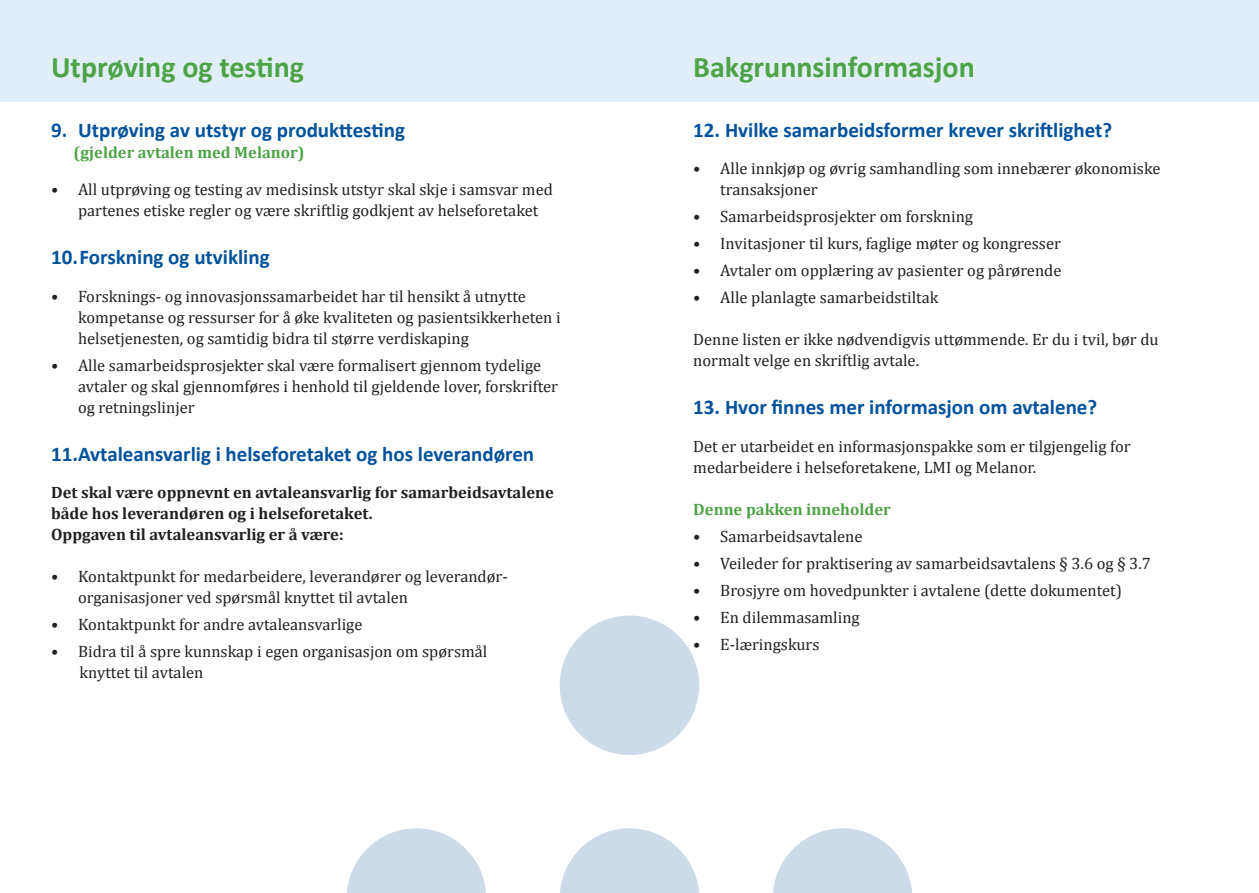
<style>
.page{position:relative;width:1259px;height:893px;background:#fff}
.page>*{position:absolute;margin:0;border:0;box-sizing:border-box;transform-origin:0 0}
.Hovedoverskrift{font:700 30px "Calibri";color:#4ea346}
.t1{font:700 21px "Calibri";color:#01529b}
.Brødtekst{font:16.5px/21px "Cambria";color:#231f20}
.Brødtekst-2{font:700 16.5px/21px "Cambria";color:#231f20}
.Brødtekst-3{font:700 16.5px "Cambria";color:#4ea346}
</style>
<div class="page">
<div style="left:0;top:0;width:1259px;height:102px;background:#e0eef8"></div>
<div style="left:559px;top:615px;width:140px;height:140px;background:#cddae8;border-radius:50%"></div>
<svg style="left:560px;top:828px;width:139px;height:65px"></svg>
<svg style="left:347px;top:828px;width:139px;height:65px"></svg>
<svg style="left:773px;top:828px;width:139px;height:65px"></svg>
<p class="Hovedoverskrift" style="left:51px;top:47px;width:255px">Utprøving og testing</p>
<p class="t1" style="left:51px;top:116px;width:355px">9. Utprøving av utstyr og produkttesting</p>
<p class="Brødtekst-3" style="left:74px;top:140px;width:232px">(gjelder avtalen med Melanor)</p>
<p class="Brødtekst" style="left:78px;top:179px;width:476px;text-indent:-27px">• All utprøving og testing av medisinsk utstyr skal skje i samsvar med partenes etiske regler og være skriftlig godkjent av helseforetaket</p>
<p class="t1" style="left:51px;top:244px;width:220px">10.Forskning og utvikling</p>
<p class="Brødtekst" style="left:78px;top:285px;width:484px;text-indent:-27px">• Forsknings- og innovasjonssamarbeidet har til hensikt å utnytte kompetanse og ressurser for å øke kvaliteten og pasientsikkerheten i helsetjenesten, og samtidig bidra til større verdiskaping</p>
<p class="Brødtekst" style="left:78px;top:354px;width:481px;text-indent:-27px">• Alle samarbeidsprosjekter skal være formalisert gjennom tydelige avtaler og skal gjennomføres i henhold til gjeldende lover, forskrifter og retningslinjer</p>
<p class="t1" style="left:51px;top:440px;width:485px">11.Avtaleansvarlig i helseforetaket og hos leverandøren</p>
<p class="Brødtekst-2" style="left:51px;top:481px;width:504px">Det skal være oppnevnt en avtaleansvarlig for samarbeidsavtalene både hos leverandøren og i helseforetaket.</p>
<p class="Brødtekst-2" style="left:51px;top:523px;width:294px">Oppgaven til avtaleansvarlig er å være:</p>
<p class="Brødtekst" style="left:51px;top:566px;width:458px">• Kontaktpunkt for medarbeidere, leverandører og leverandør-</p>
<p class="Brødtekst" style="left:78px;top:587px;width:331px">organisasjoner ved spørsmål knyttet til avtalen</p>
<p class="Brødtekst" style="left:51px;top:614px;width:313px">• Kontaktpunkt for andre avtaleansvarlige</p>
<p class="Brødtekst" style="left:51px;top:641px;width:438px">• Bidra til å spre kunnskap i egen organisasjon om spørsmål</p>
<p class="Brødtekst" style="left:80px;top:662px;width:125px">knyttet til avtalen</p>
<p class="Hovedoverskrift" style="left:693px;top:47px;width:283px">Bakgrunnsinformasjon</p>
<p class="t1" style="left:693px;top:116px;width:420px">12. Hvilke samarbeidsformer krever skriftlighet?</p>
<p class="Brødtekst" style="left:693px;top:158px;width:469px">• Alle innkjøp og øvrig samhandling som innebærer økonomiske</p>
<p class="Brødtekst" style="left:720px;top:179px;width:99px">transaksjoner</p>
<p class="Brødtekst" style="left:693px;top:206px;width:281px">• Samarbeidsprosjekter om forskning</p>
<p class="Brødtekst" style="left:693px;top:233px;width:369px">• Invitasjoner til kurs, faglige møter og kongresser</p>
<p class="Brødtekst" style="left:693px;top:260px;width:370px">• Avtaler om opplæring av pasienter og pårørende</p>
<p class="Brødtekst" style="left:693px;top:287px;width:247px">• Alle planlagte samarbeidstiltak</p>
<p class="Brødtekst" style="left:693px;top:329px;width:467px">Denne listen er ikke nødvendigvis uttømmende. Er du i tvil, bør du</p>
<p class="Brødtekst" style="left:693px;top:350px;width:227px">normalt velge en skriftlig avtale.</p>
<p class="t1" style="left:693px;top:394px;width:405px">13. Hvor finnes mer informasjon om avtalene?</p>
<p class="Brødtekst" style="left:693px;top:435px;width:439px">Det er utarbeidet en informasjonspakke som er tilgjengelig for</p>
<p class="Brødtekst" style="left:693px;top:456px;width:344px">medarbeidere i helseforetakene, LMI og Melanor.</p>
<p class="Brødtekst-3" style="left:693px;top:497px;width:199px">Denne pakken inneholder</p>
<p class="Brødtekst" style="left:693px;top:525px;width:171px">• Samarbeidsavtalene</p>
<p class="Brødtekst" style="left:693px;top:552px;width:459px">• Veileder for praktisering av samarbeidsavtalens § 3.6 og § 3.7</p>
<p class="Brødtekst" style="left:693px;top:579px;width:430px">• Brosjyre om hovedpunkter i avtalene (dette dokumentet)</p>
<p class="Brødtekst" style="left:693px;top:606px;width:168px">• En dilemmasamling</p>
<p class="Brødtekst" style="left:693px;top:633px;width:128px">• E-læringskurs</p>
</div>
